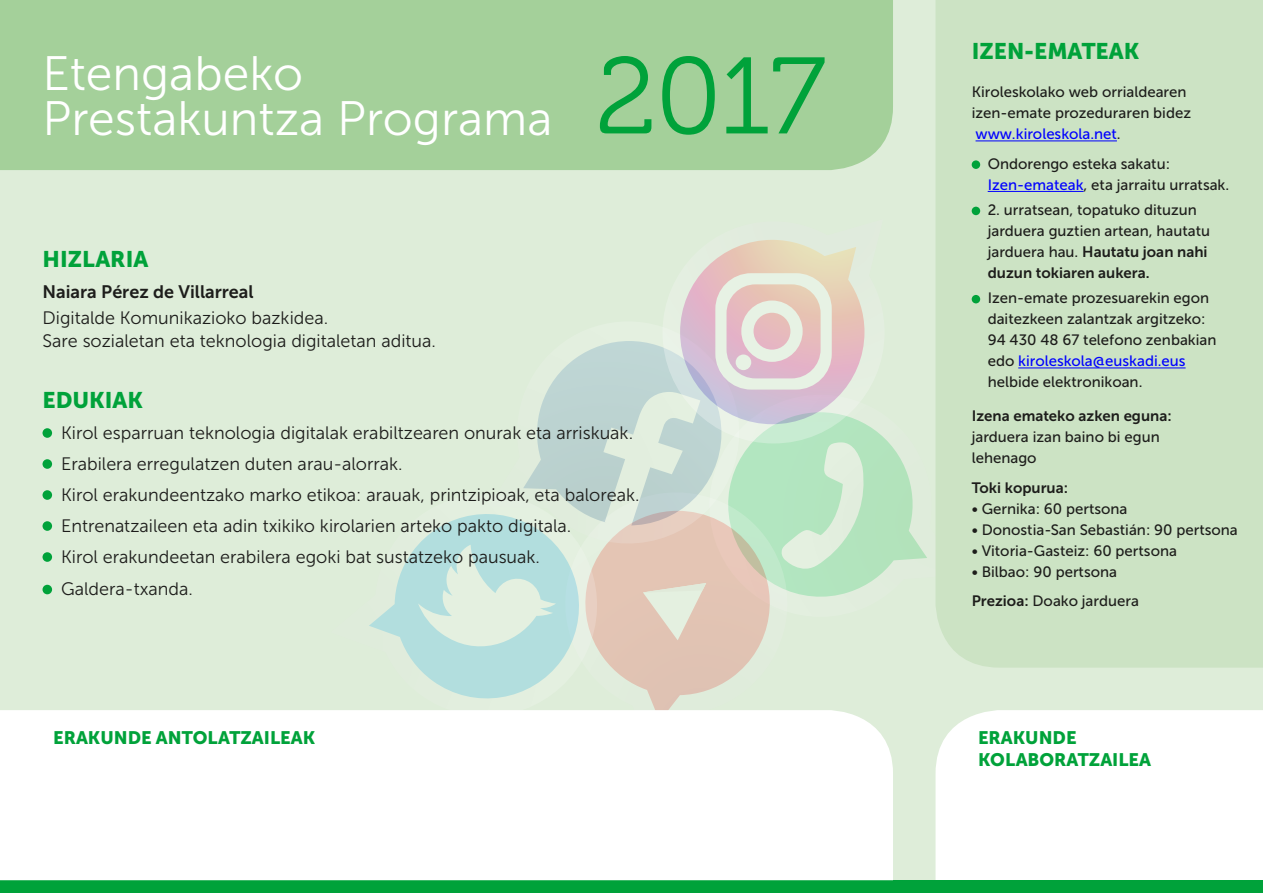
<style>
.page{position:relative;width:1263px;height:893px;background:#fff}
.page>*{position:absolute;margin:0;border:0;box-sizing:border-box;transform-origin:0 0}
.t1{font:108.3px "Museo 300";color:#00a23a}
.t2{font:48.15px/45px "Museo Sans 300";color:#fff}
.t3{font:22.5px "Museo Sans 900";color:#00a23a}
.t4{font:18px/31.3px "Museo Sans 300";color:#1d1d1b}
.t5{font:18px/21.6px "Museo Sans 900";color:#00a23a}
.t6{font:18px "Museo Sans 700";color:#1d1d1b}
.t7{font:15px/21px "Museo Sans 500";color:#1d1d1b}
.t8{font:15px/21px "Museo Sans 700";color:#1d1d1b}
.s1{color:#00f}
.s2{font-family:"Museo Sans 500"}
.s3{font-family:"Museo Sans 700"}
</style>
<div class="page">
<div style="left:0;top:0;width:1263px;height:880px;background:#deedd9"></div>
<svg style="left:369px;top:240px;width:558px;height:470px"></svg>
<div style="left:0;top:0;width:893px;height:170px;background:#a4d09a"></div>
<div style="left:936px;top:0;width:327px;height:668px;background:#cce3c4"></div>
<hr style="left:975px;top:141px;width:142px;height:1px;background:#00f">
<hr style="left:988px;top:191px;width:96px;height:1px;background:#00f">
<hr style="left:1018px;top:368px;width:167px;height:1px;background:#00f">
<div style="left:972px;top:160px;width:8px;height:9px;background:#00a23a;border-radius:50%"></div>
<div style="left:972px;top:207px;width:8px;height:8px;background:#00a23a;border-radius:50%"></div>
<div style="left:972px;top:295px;width:8px;height:8px;background:#00a23a;border-radius:50%"></div>
<div style="left:935px;top:710px;width:328px;height:170px;background:#fff"></div>
<div style="left:0;top:880px;width:1263px;height:13px;background:#00a23a"></div>
<div style="left:0;top:710px;width:893px;height:170px;background:#fff"></div>
<div style="left:43px;top:428px;width:9px;height:10px;background:#00a23a;border-radius:50%"></div>
<div style="left:43px;top:459px;width:9px;height:10px;background:#00a23a;border-radius:50%"></div>
<div style="left:43px;top:490px;width:9px;height:10px;background:#00a23a;border-radius:50%"></div>
<div style="left:43px;top:521px;width:9px;height:10px;background:#00a23a;border-radius:50%"></div>
<div style="left:43px;top:552px;width:9px;height:10px;background:#00a23a;border-radius:50%"></div>
<div style="left:43px;top:585px;width:9px;height:9px;background:#00a23a;border-radius:50%"></div>
<h2 class="t2" style="left:43px;top:51px;width:511px">Etengabeko<br>Prestakuntza Programa</h2>
<h1 class="t1" style="left:595px;top:38px;width:231px">2017</h1>
<h3 class="t3" style="left:43px;top:246px;width:107px">HIZLARIA</h3>
<p class="t6" style="left:43px;top:281px;width:213px">Naiara Pérez de Villarreal</p>
<p class="t4" style="left:43px;top:307px;width:395px;line-height:22.5px">Digitalde Komunikazioko bazkidea.<br>Sare sozialetan eta teknologia digitaletan aditua.</p>
<h3 class="t3" style="left:43px;top:387px;width:102px">EDUKIAK</h3>
<p class="t4" style="left:61px;top:417px;width:580px">Kirol esparruan teknologia digitalak erabiltzearen onurak eta arriskuak.<br>Erabilera erregulatzen duten arau-alorrak.<br>Kirol erakundeentzako marko etikoa: arauak, printzipioak, eta baloreak.<br>Entrenatzaileen eta adin txikiko kirolarien arteko pakto digitala.<br>Kirol erakundeetan erabilera egoki bat sustatzeko pausuak.<br>Galdera-txanda.</p>
<p class="t5" style="left:53px;top:727px;width:263px">ERAKUNDE ANTOLATZAILEAK</p>
<h3 class="t3" style="left:972px;top:39px;width:169px">IZEN-EMATEAK</h3>
<p class="t7" style="left:972px;top:82px;width:221px">Kiroleskolako web orrialdearen izen-emate prozeduraren bidez <span class="s1">www.kiroleskola.net</span>.</p>
<p class="t7" style="left:988px;top:153px;width:243px">Ondorengo esteka sakatu:<br><span class="s1">Izen-emateak</span>, eta jarraitu urratsak.</p>
<p class="t7" style="left:988px;top:200px;width:224px">2. urratsean, topatuko dituzun jarduera guztien artean, hautatu</p>
<p class="t8" style="left:988px;top:241px;width:221px"><span class="s2">jarduera hau.</span> Hautatu joan nahi duzun tokiaren aukera.</p>
<p class="t7" style="left:988px;top:288px;width:230px">Izen-emate prozesuarekin egon daitezkeen zalantzak argitzeko:<br>94 430 48 67 telefono zenbakian edo <span class="s1">kiroleskola@euskadi.eus </span>helbide elektronikoan.</p>
<p class="t8" style="left:972px;top:405px;width:201px">Izena emateko azken eguna:</p>
<p class="t7" style="left:972px;top:427px;width:190px">jarduera izan baino bi egun lehenago</p>
<p class="t8" style="left:972px;top:477px;width:98px">Toki kopurua:</p>
<p class="t7" style="left:972px;top:498px;width:157px">• Gernika: 60 pertsona</p>
<p class="t7" style="left:972px;top:519px;width:268px">• Donostia-San Sebastián: 90 pertsona</p>
<p class="t7" style="left:972px;top:540px;width:207px">• Vitoria-Gasteiz: 60 pertsona</p>
<p class="t7" style="left:972px;top:557px;width:169px;line-height:29.5px">• Bilbao: 90 pertsona<br><span class="s3">Prezioa:</span> Doako jarduera</p>
<p class="t5" style="left:978px;top:727px;width:174px">ERAKUNDE<br>KOLABORATZAILEA</p>
</div>
